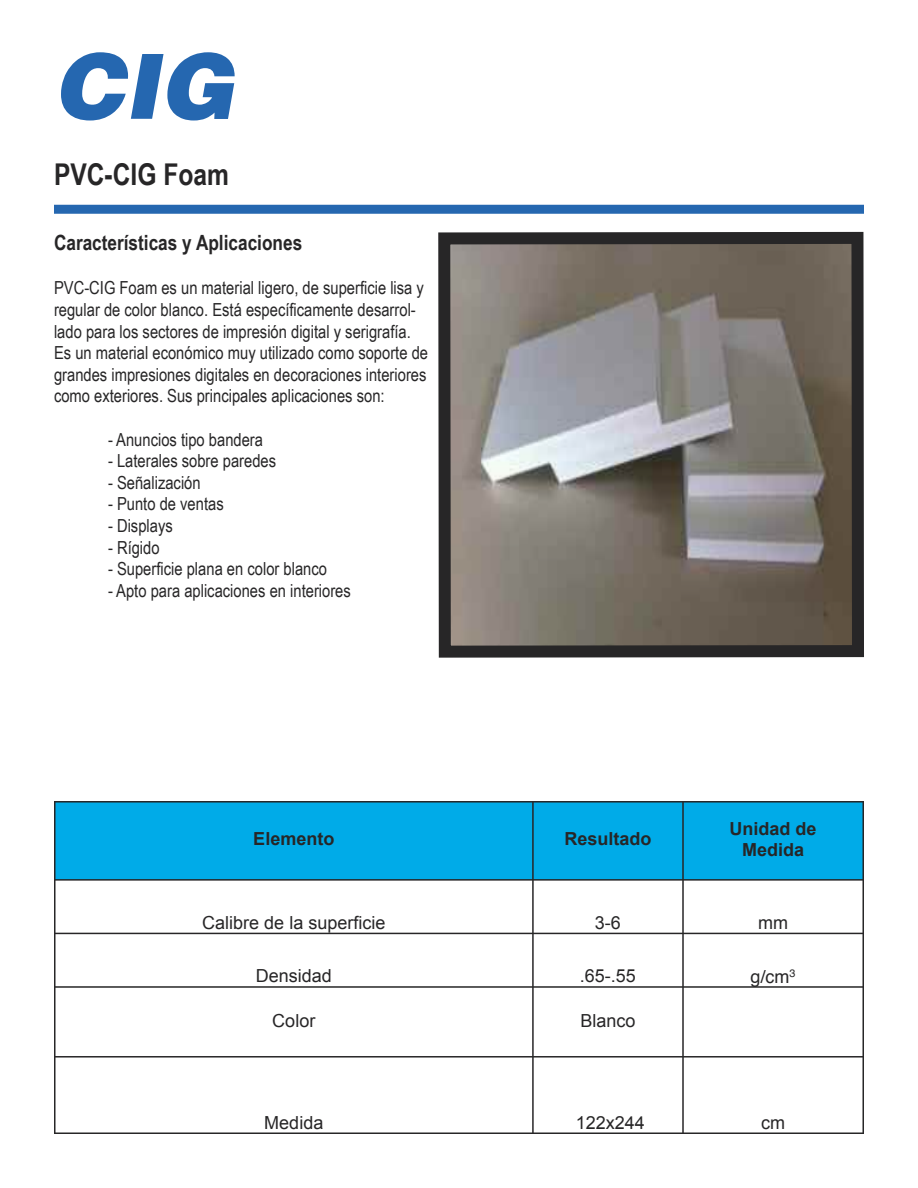
<style>
.page{position:relative;width:918px;height:1188px;background:#fff}
.page>*{position:absolute;margin:0;border:0;box-sizing:border-box;transform-origin:0 0}
.t1{font:italic 900 90px "Helvetica";color:#2567b0}
.t2{font:700 30px "Arial Narrow";color:#272627}
.t3{font:700 21px "Arial Narrow";color:#272627}
.t4{font:18px/21.6px "Arial Narrow";color:#272627}
.t5{font:18px "Arial";color:#272627}
.t6{font:700 18px/21.6px "Arial";color:#272627;text-align:center}
.t7{font:18px "Helvetica";color:#272627}
</style>
<div class="page">
<div style="left:54px;top:205px;width:810px;height:9px;background:#2567b0"></div>
<div style="left:54px;top:801px;width:479px;height:79px;background:#00abe8"></div>
<div style="left:533px;top:801px;width:150px;height:79px;background:#00abe8"></div>
<div style="left:683px;top:801px;width:181px;height:79px;background:#00abe8"></div>
<hr style="left:54px;top:801px;width:2px;height:333px;background:#272627">
<hr style="left:532px;top:801px;width:2px;height:333px;background:#272627">
<hr style="left:682px;top:801px;width:2px;height:333px;background:#272627">
<hr style="left:862px;top:801px;width:2px;height:333px;background:#272627">
<hr style="left:54px;top:801px;width:810px;height:2px;background:#272627">
<hr style="left:54px;top:879px;width:810px;height:2px;background:#272627">
<hr style="left:54px;top:933px;width:810px;height:1px;background:#272627">
<hr style="left:54px;top:986px;width:810px;height:2px;background:#272627">
<hr style="left:54px;top:1056px;width:810px;height:2px;background:#272627">
<hr style="left:54px;top:1132px;width:810px;height:2px;background:#272627">
<svg style="left:438px;top:231px;width:426px;height:427px;background:#7a7570"></svg>
<h1 class="t1" style="left:54px;top:54px;width:182px">CIG</h1>
<h2 class="t2" style="left:54px;top:157px;width:176px">PVC-CIG Foam</h2>
<p class="t3" style="left:54px;top:230px;width:250px">Características y Aplicaciones</p>
<p class="t4" style="left:54px;top:277px;width:376px">PVC-CIG Foam es un material ligero, de superficie lisa y regular de color blanco. Está específicamente desarrol&shy;lado para los sectores de impresión digital y serigrafía.<br>Es un material económico muy utilizado como soporte de grandes impresiones digitales en decoraciones interiores como exteriores. Sus principales aplicaciones son:</p>
<p class="t4" style="left:108px;top:428px;width:157px">- Anuncios tipo bandera</p>
<p class="t4" style="left:108px;top:450px;width:170px">- Laterales sobre paredes</p>
<p class="t4" style="left:108px;top:472px;width:94px">- Señalización</p>
<p class="t4" style="left:108px;top:493px;width:117px">- Punto de ventas</p>
<p class="t4" style="left:108px;top:515px;width:66px">- Displays</p>
<p class="t4" style="left:108px;top:536px;width:53px">- Rígido</p>
<p class="t4" style="left:108px;top:558px;width:221px">- Superficie plana en color blanco</p>
<p class="t4" style="left:108px;top:580px;width:244px">- Apto para aplicaciones en interiores</p>
<p class="t6" style="left:253px;top:828px;width:83px">Elemento</p>
<p class="t6" style="left:564px;top:828px;width:89px">Resultado</p>
<p class="t6" style="left:730px;top:818px;width:89px">Unidad de<br>Medida</p>
<p class="t5" style="left:202px;top:913px;width:185px">Calibre de la superficie</p>
<p class="t5" style="left:595px;top:913px;width:28px">3-6</p>
<p class="t5" style="left:758px;top:913px;width:31px">mm</p>
<p class="t5" style="left:256px;top:966px;width:78px">Densidad</p>
<p class="t5" style="left:580px;top:966px;width:58px">.65-.55</p>
<p class="t7" style="left:751px;top:969px;width:47px">g/cm<sup>3</sup></p>
<p class="t5" style="left:272px;top:1010px;width:45px">Color</p>
<p class="t5" style="left:580px;top:1010px;width:57px">Blanco</p>
<p class="t5" style="left:264px;top:1112px;width:61px">Medida</p>
<p class="t5" style="left:576px;top:1112px;width:71px">122x244</p>
<p class="t5" style="left:761px;top:1112px;width:25px">cm</p>
</div>
